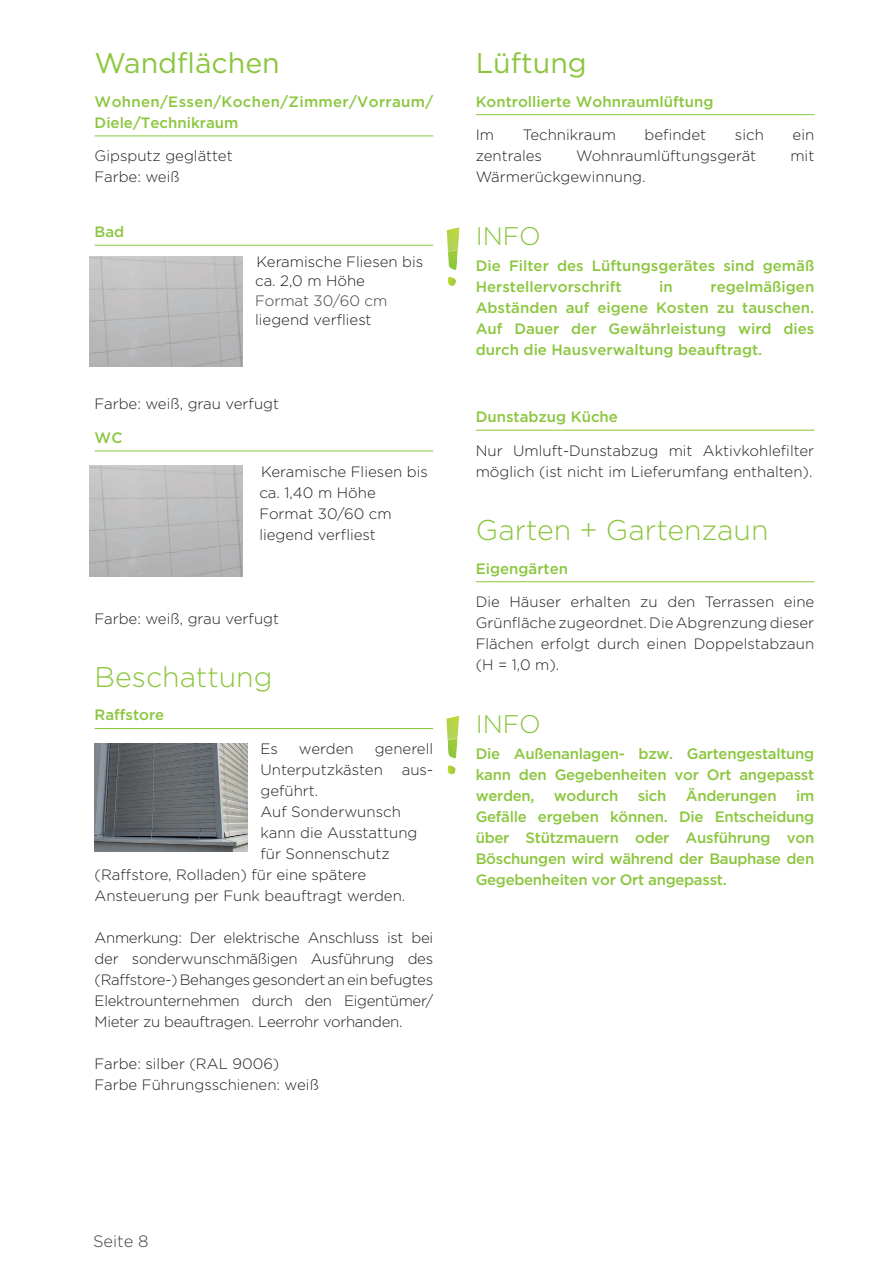
<style>
.page{position:relative;width:893px;height:1263px;background:#fff}
.page>*{position:absolute;margin:0;border:0;box-sizing:border-box;transform-origin:0 0}
.t1{font:300 28.5px "Gotham";color:#8bc63e}
.t2{font:28.5px "Gotham";color:#8bc63e}
.t3{font:300 25.5px "Gotham";color:#8bc63e}
.t4{font:300 16.5px "Gotham";color:#3e3e3f}
.t5{font:300 15px/21px "Gotham";color:#231f20}
.t6{font:500 15px/21px "Gotham";color:#8bc63e;text-align:justify}
.t7{font:500 15px/21px "Gotham";letter-spacing:.02em;color:#8bc63e}
.t8{font:500 15px "Gotham";letter-spacing:-.02em;color:#8bc63e}
.t9{font:300 15px "Gotham";color:#3e3e3f}
</style>
<div class="page">
<hr style="left:95px;top:136px;width:338px;height:1px;background:#8bc63e">
<hr style="left:95px;top:245px;width:338px;height:1px;background:#8bc63e">
<hr style="left:95px;top:451px;width:338px;height:1px;background:#8bc63e">
<hr style="left:95px;top:728px;width:338px;height:1px;background:#8bc63e">
<img style="left:95px;top:743px;width:153px;height:108px">
<hr style="left:476px;top:114px;width:338px;height:1px;background:#8bc63e">
<hr style="left:476px;top:430px;width:338px;height:1px;background:#8bc63e">
<hr style="left:476px;top:581px;width:338px;height:1px;background:#8bc63e">
<img style="left:89px;top:256px;width:153px;height:111px">
<img style="left:89px;top:466px;width:153px;height:110px">
<svg style="left:448px;top:251px;width:10px;height:19px"></svg>
<img style="left:447px;top:227px;width:12px;height:24px">
<svg style="left:448px;top:277px;width:8px;height:9px"></svg>
<svg style="left:447px;top:740px;width:11px;height:18px"></svg>
<img style="left:446px;top:716px;width:13px;height:24px">
<svg style="left:447px;top:765px;width:9px;height:9px"></svg>
<h1 class="t2" style="left:95px;top:50px;width:187px">Wandflächen</h1>
<p class="t7" style="left:95px;top:91px;width:340px">Wohnen/Essen/Kochen/Zimmer/Vorraum/<br>Diele/Technikraum</p>
<p class="t5" style="left:95px;top:146px;width:140px">Gipsputz geglättet<br>Farbe: weiß</p>
<p class="t6" style="left:95px;top:222px;width:31px">Bad</p>
<p class="t5" style="left:255px;top:252px;width:170px;line-height:19.5px">Keramische Fliesen bis ca. 2,0 m Höhe</p>
<p class="t9" style="left:255px;top:293px;width:134px">Format 30/60 cm</p>
<p class="t5" style="left:255px;top:310px;width:118px">liegend verfliest</p>
<p class="t5" style="left:95px;top:394px;width:186px">Farbe: weiß, grau verfugt</p>
<p class="t6" style="left:95px;top:428px;width:29px">WC</p>
<p class="t5" style="left:259px;top:461px;width:170px">Keramische Fliesen bis ca. 1,40 m Höhe<br>Format 30/60 cm liegend verfliest</p>
<p class="t5" style="left:95px;top:608px;width:186px">Farbe: weiß, grau verfugt</p>
<h1 class="t1" style="left:95px;top:662px;width:179px">Beschattung</h1>
<p class="t6" style="left:95px;top:705px;width:71px">Raffstore</p>
<p class="t5" style="left:260px;top:739px;width:19px">Es</p>
<p class="t5" style="left:299px;top:739px;width:56px">werden</p>
<p class="t5" style="left:260px;top:739px;width:174px;text-indent:114px">generell<br>Unterputzkästen</p>
<p class="t5" style="left:402px;top:760px;width:33px">aus-</p>
<p class="t5" style="left:260px;top:781px;width:59px">geführt.</p>
<p class="t5" style="left:260px;top:802px;width:142px">Auf Sonderwunsch</p>
<p class="t5" style="left:260px;top:823px;width:158px">kann die Ausstattung</p>
<p class="t5" style="left:260px;top:844px;width:131px">für Sonnenschutz</p>
<p class="t5" style="left:95px;top:865px;width:273px">(Raffstore, Rolladen) für eine spätere</p>
<p class="t5" style="left:95px;top:886px;width:312px">Ansteuerung per Funk beauftragt werden.</p>
<p class="t5" style="left:95px;top:928px;width:340px;text-align:justify">Anmerkung: Der elektrische Anschluss ist bei der sonderwunschmäßigen Ausführung des (Raffstore-) Behanges gesondert an ein befugtes Elektrounternehmen durch den Eigentümer/ Mieter zu beauftragen. Leerrohr vorhanden.</p>
<p class="t5" style="left:95px;top:1054px;width:226px">Farbe: silber (RAL 9006)<br>Farbe Führungsschienen: weiß</p>
<h1 class="t2" style="left:476px;top:50px;width:113px">Lüftung</h1>
<p class="t6" style="left:476px;top:91px;width:239px">Kontrollierte Wohnraumlüftung</p>
<p class="t5" style="left:476px;top:125px;width:20px">Im</p>
<p class="t5" style="left:523px;top:125px;width:95px">Technikraum</p>
<p class="t5" style="left:645px;top:125px;width:63px">befindet</p>
<p class="t5" style="left:735px;top:125px;width:30px">sich</p>
<p class="t5" style="left:793px;top:125px;width:23px">ein</p>
<p class="t5" style="left:476px;top:146px;width:68px">zentrales</p>
<p class="t5" style="left:576px;top:146px;width:182px">Wohnraumlüftungsgerät</p>
<p class="t5" style="left:790px;top:146px;width:25px">mit</p>
<p class="t5" style="left:476px;top:167px;width:171px">Wärmerückgewinnung.</p>
<h2 class="t3" style="left:476px;top:224px;width:67px">INFO</h2>
<p class="t6" style="left:476px;top:255px;width:340px">Die Filter des Lüftungsgerätes sind gemäß<br>Herstellervorschrift</p>
<p class="t6" style="left:476px;top:276px;width:340px;text-indent:235px">regelmäßigen Abständen auf eigene Kosten zu tauschen.<br>Auf Dauer der Gewährleistung wird dies durch die Hausverwaltung beauftragt.</p>
<p class="t6" style="left:659px;top:276px;width:15px">in</p>
<p class="t6" style="left:476px;top:407px;width:144px">Dunstabzug Küche</p>
<p class="t5" style="left:476px;top:440px;width:340px">Nur Umluft-Dunstabzug mit Aktivkohlefilter möglich (ist nicht im Lieferumfang enthalten).</p>
<h1 class="t1" style="left:476px;top:516px;width:294px">Garten + Gartenzaun</h1>
<p class="t6" style="left:476px;top:558px;width:94px">Eigengärten</p>
<p class="t5" style="left:476px;top:592px;width:340px;text-align:justify">Die Häuser erhalten zu den Terrassen eine Grünfläche zugeordnet. Die Abgrenzung dieser Flächen erfolgt durch einen Doppelstabzaun (H = 1,0 m).</p>
<h2 class="t3" style="left:476px;top:712px;width:67px">INFO</h2>
<p class="t6" style="left:476px;top:743px;width:340px">Die Außenanlagen- bzw. Gartengestaltung kann den Gegebenheiten vor Ort angepasst werden,</p>
<p class="t8" style="left:554px;top:789px;width:66px">wodurch</p>
<p class="t6" style="left:638px;top:785px;width:30px">sich</p>
<p class="t8" style="left:686px;top:789px;width:92px">Änderungen</p>
<p class="t6" style="left:476px;top:785px;width:340px;text-indent:320px">im Gefälle ergeben können. Die Entscheidung über Stützmauern oder Ausführung von Böschungen wird während der Bauphase den Gegebenheiten vor Ort angepasst.</p>
<p class="t4" style="left:93px;top:1233px;width:57px">Seite 8</p>
</div>
